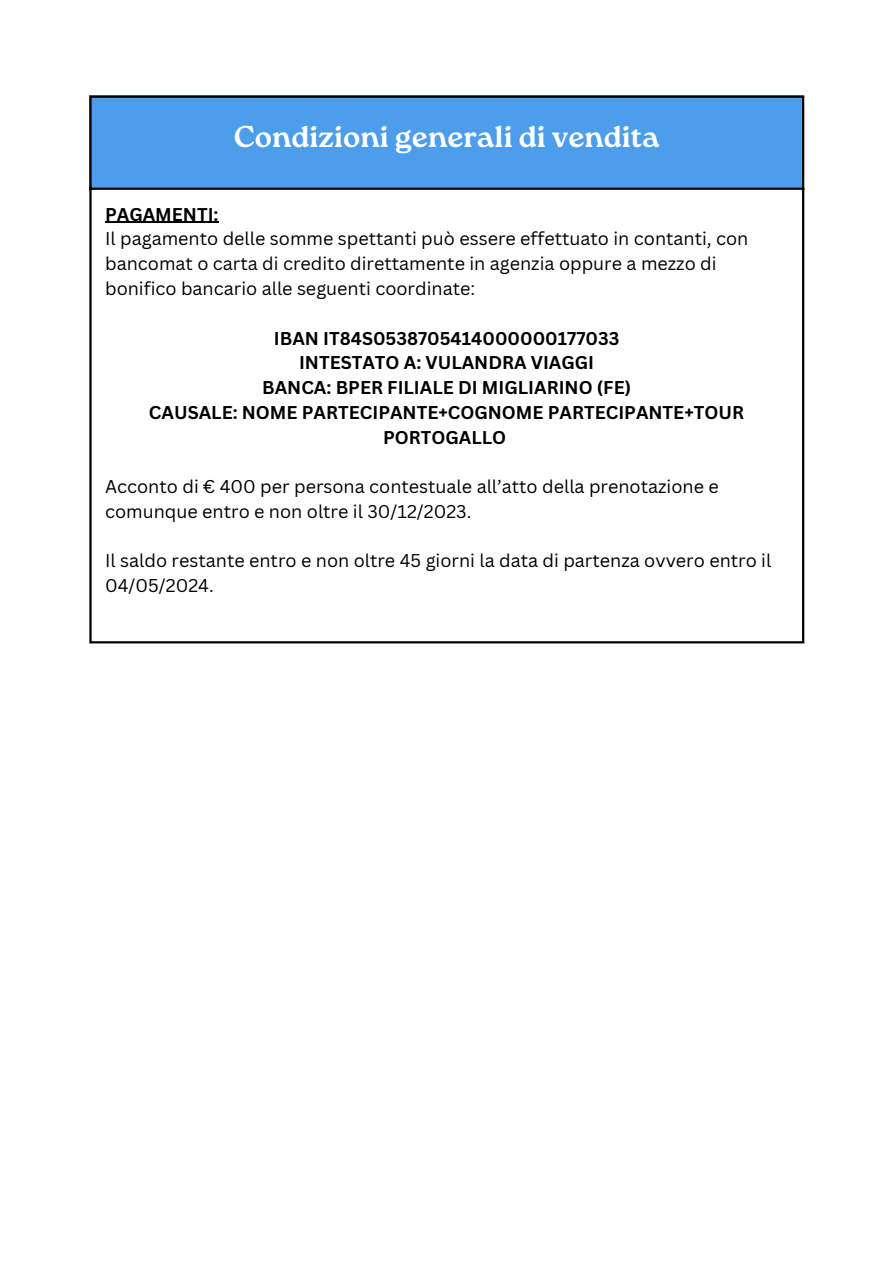
<style>
.page{position:relative;width:894px;height:1264px;background:#fff}
.page>*{position:absolute;margin:0;border:0;box-sizing:border-box;transform-origin:0 0}
.t1{font:700 30px "Roca One";color:#fff}
.t2{font:18px/24.8px "Canva Sans";color:#000}
.t3{font:700 18px/24.8px "Canva Sans";color:#000;text-align:center}
</style>
<div class="page">
<div style="left:89px;top:96px;width:715px;height:93px;background:#4c9eeb"></div>
<hr style="left:105px;top:222px;width:113px;height:1px;background:#000">
<hr style="left:89px;top:98px;width:3px;height:543px;background:#000">
<hr style="left:801px;top:98px;width:3px;height:543px;background:#000">
<hr style="left:89px;top:96px;width:715px;height:2px;background:#000">
<hr style="left:89px;top:188px;width:715px;height:2px;background:#000">
<hr style="left:89px;top:641px;width:715px;height:2px;background:#000">
<p class="t1" style="left:234px;top:119px;width:427px">Condizioni generali di vendita</p>
<p class="t3" style="left:105px;top:201px;width:115px">PAGAMENTI:</p>
<p class="t2" style="left:105px;top:226px;width:644px">Il pagamento delle somme spettanti può essere effettuato in contanti, con bancomat o carta di credito direttamente in agenzia oppure a mezzo di bonifico bancario alle seguenti coordinate:</p>
<p class="t3" style="left:274px;top:325px;width:347px">IBAN IT84S0538705414000000177033</p>
<p class="t3" style="left:299px;top:350px;width:296px">INTESTATO A: VULANDRA VIAGGI</p>
<p class="t3" style="left:262px;top:374px;width:370px">BANCA: BPER FILIALE DI MIGLIARINO (FE)</p>
<p class="t3" style="left:149px;top:399px;width:596px">CAUSALE: NOME PARTECIPANTE+COGNOME PARTECIPANTE+TOUR<br>PORTOGALLO</p>
<p class="t2" style="left:105px;top:473px;width:615px">Acconto di € 400 per persona contestuale all’atto della prenotazione e comunque entro e non oltre il 30/12/2023.</p>
<p class="t2" style="left:105px;top:548px;width:667px">Il saldo restante entro e non oltre 45 giorni la data di partenza ovvero entro il<br>04/05/2024.</p>
</div>
